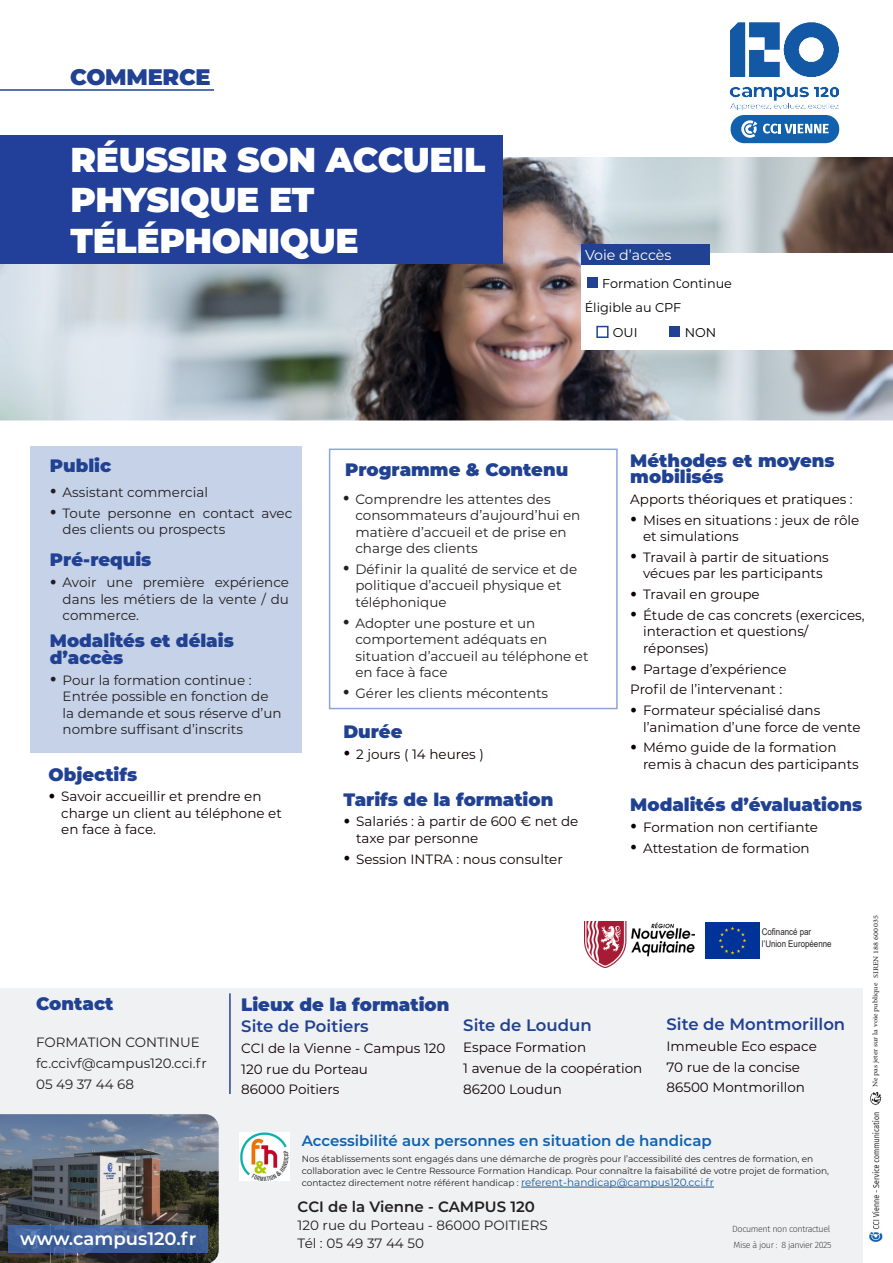
<style>
.page{position:relative;width:893px;height:1263px;background:#fff}
.page>*{position:absolute;margin:0;border:0;box-sizing:border-box;transform-origin:0 0}
.GRAND_TITRE_RUBRIQUE{font:900 34.5px "Montserrat";letter-spacing:-.01em;color:#fff}
.GRAND_TITRE_RUBRIQUE-2{font:900 22.5px "Montserrat";letter-spacing:-.01em;color:#214292}
.problematique{font:900 18px/16.5px "Montserrat";color:#214292}
.t1{font:600 18px "Montserrat";color:#fff}
.problematique-2{font:600 16.5px "Montserrat";color:#214292}
.problematique-3{font:600 15px "Montserrat";color:#0f61af}
.t2{font:600 15px "Montserrat";color:#231f20}
.problematique-4{font:14.25px "Montserrat";color:#fff}
.problematique-5{font:13.5px/16.5px "Montserrat";color:#100003}
.problematique-6{font:13.5px/16.5px "Montserrat";color:#231f20}
.problematique-7{font:12.75px "Montserrat";color:#000}
.t3{font:9.15px "Arial";color:#231f20;scale:.86 1}
.problematique-8{font:9px/12px "Montserrat";color:#231f20}
.t4{font:200 9px "Fira Sans";letter-spacing:-.04em;color:#231f20}
.t5{font:7.05px "Minion Pro";color:#231f20;scale:1.16 1}
.s1{font-family:"Minion Pro";font-size:18px}
.s2{font-size:10.5px;color:#175d9e}
</style>
<div class="page">
<img style="left:0;top:157px;width:893px;height:263px">
<img style="left:729px;top:22px;width:111px;height:122px">
<div style="left:731px;top:115px;width:108px;height:28px;background:#1161af;border-radius:14px"></div>
<svg style="left:763px;top:124px;width:66px;height:10px"></svg>
<svg style="left:741px;top:120px;width:16px;height:18px"></svg>
<div style="left:0;top:135px;width:503px;height:129px;background:#223f99"></div>
<div style="left:0;top:989px;width:863px;height:274px;background:#f0f1f2"></div>
<hr style="left:0;top:89px;width:214px;height:2px;background:#214292">
<hr style="left:229px;top:993px;width:2px;height:101px;background:#253f8e">
<div style="left:581px;top:253px;width:312px;height:97px;background:#fff"></div>
<div style="left:581px;top:245px;width:129px;height:20px;background:#214292"></div>
<div style="left:587px;top:278px;width:10px;height:10px;background:#214292"></div>
<div style="left:596px;top:326px;width:13px;height:12px;border:2px solid #214292"></div>
<div style="left:669px;top:327px;width:11px;height:10px;background:#214292"></div>
<img style="left:585px;top:921px;width:109px;height:46px">
<img style="left:705px;top:922px;width:54px;height:36px">
<img style="left:0;top:1114px;width:219px;height:149px">
<hr style="left:521px;top:1187px;width:193px;height:1px;background:#175d9e">
<img style="left:239px;top:1133px;width:50px;height:47px">
<svg style="left:9px;top:1225px;width:199px;height:28px;background:#40619b"></svg>
<img style="left:869px;top:1112px;width:13px;height:130px">
<svg style="left:870px;top:1092px;width:11px;height:13px"></svg>
<div style="left:30px;top:446px;width:272px;height:307px;background:#c6d2e8"></div>
<p class="GRAND_TITRE_RUBRIQUE-2" style="left:70px;top:60px;width:142px">COMMERCE</p>
<p class="GRAND_TITRE_RUBRIQUE" style="left:71px;top:134px;width:416px">RÉUSSIR SON ACCUEIL</p>
<p class="GRAND_TITRE_RUBRIQUE" style="left:71px;top:174px;width:245px">PHYSIQUE ET</p>
<p class="GRAND_TITRE_RUBRIQUE" style="left:71px;top:215px;width:290px">TÉLÉPHONIQUE</p>
<p class="problematique-4" style="left:585px;top:245px;width:88px">Voie d’accès</p>
<p class="problematique-7" style="left:602px;top:274px;width:131px">Formation Continue</p>
<p class="problematique-7" style="left:585px;top:299px;width:98px">Éligible au CPF</p>
<p class="problematique-7" style="left:613px;top:324px;width:26px">OUI</p>
<p class="problematique-7" style="left:685px;top:324px;width:33px">NON</p>
<p class="problematique" style="left:50px;top:456px;width:63px">Public</p>
<p class="problematique-6" style="left:50px;top:483px;width:160px"><span class="s1">•</span> Assistant commercial</p>
<p class="problematique-6" style="left:63px;top:504px;width:231px;text-indent:-13px"><span class="s1">•</span> Toute personne en contact avec des clients ou prospects</p>
<p class="problematique" style="left:50px;top:551px;width:103px">Pré-requis</p>
<p class="problematique-6" style="left:63px;top:574px;width:228px;text-align:justify;text-indent:-13px"><span class="s1">•</span> Avoir une première expérience dans les métiers de la vente / du commerce.</p>
<p class="problematique" style="left:50px;top:631px;width:185px">Modalités et délais d’accès</p>
<p class="problematique-6" style="left:63px;top:671px;width:221px;text-indent:-13px"><span class="s1">•</span> Pour la formation continue :<br>Entrée possible en fonction de la demande et sous réserve d’un nombre suffisant d’inscrits</p>
<p class="problematique" style="left:48px;top:765px;width:90px">Objectifs</p>
<p class="problematique-5" style="left:61px;top:788px;width:222px;text-indent:-13px"><span class="s1">•</span> Savoir accueillir et prendre en charge un client au téléphone et en face à face.</p>
<p class="problematique" style="left:345px;top:460px;width:225px">Programme &amp; Contenu</p>
<p class="problematique" style="left:630px;top:451px;width:206px">Méthodes et moyens mobilisés</p>
<p class="problematique-5" style="left:630px;top:490px;width:224px">Apports théoriques et pratiques :</p>
<p class="problematique-5" style="left:643px;top:511px;width:218px;text-indent:-13px"><span class="s1">•</span> Mises en situations : jeux de rôle et simulations</p>
<p class="problematique-5" style="left:630px;top:548px;width:200px;text-align:center"><span class="s1">•</span> Travail à partir de situations vécues par les participants</p>
<p class="problematique-5" style="left:630px;top:585px;width:131px"><span class="s1">•</span> Travail en groupe</p>
<p class="problematique-5" style="left:643px;top:606px;width:223px;text-indent:-13px"><span class="s1">•</span> Étude de cas concrets (exercices, interaction et questions/ réponses)</p>
<p class="problematique-5" style="left:630px;top:660px;width:158px"><span class="s1">•</span> Partage d’expérience</p>
<p class="problematique-5" style="left:630px;top:681px;width:154px">Profil de l’intervenant :</p>
<p class="problematique-5" style="left:643px;top:701px;width:219px;text-indent:-13px"><span class="s1">•</span> Formateur spécialisé dans l’animation d’une force de vente</p>
<p class="problematique-5" style="left:643px;top:739px;width:217px;text-indent:-13px"><span class="s1">•</span> Mémo guide de la formation remis à chacun des participants</p>
<p class="problematique" style="left:630px;top:795px;width:233px">Modalités d’évaluations</p>
<p class="problematique-5" style="left:630px;top:818px;width:189px"><span class="s1">•</span> Formation non certifiante</p>
<p class="problematique-5" style="left:630px;top:839px;width:181px"><span class="s1">•</span> Attestation de formation</p>
<p class="problematique-6" style="left:355px;top:490px;width:226px;text-indent:-13px"><span class="s1">•</span> Comprendre les attentes des consommateurs d’aujourd’hui en matière d’accueil et de prise en charge des clients</p>
<p class="problematique-6" style="left:355px;top:560px;width:223px;text-indent:-13px"><span class="s1">•</span> Définir la qualité de service et de politique d’accueil physique et téléphonique</p>
<p class="problematique-6" style="left:355px;top:614px;width:235px;text-indent:-13px"><span class="s1">•</span> Adopter une posture et un comportement adéquats en situation d’accueil au téléphone et en face à face</p>
<p class="problematique-6" style="left:343px;top:684px;width:207px"><span class="s1">•</span> Gérer les clients mécontents</p>
<p class="problematique" style="left:343px;top:722px;width:61px">Durée</p>
<p class="problematique-5" style="left:343px;top:745px;width:142px"><span class="s1">•</span> 2 jours ( 14 heures )</p>
<p class="problematique" style="left:343px;top:790px;width:211px">Tarifs de la formation</p>
<p class="problematique-5" style="left:356px;top:813px;width:224px;text-indent:-13px"><span class="s1">•</span> Salariés : à partir de 600 € net de taxe par personne</p>
<p class="problematique-5" style="left:343px;top:850px;width:221px"><span class="s1">•</span> Session INTRA : nous consulter</p>
<p class="problematique" style="left:36px;top:995px;width:79px">Contact</p>
<p class="problematique-6" style="left:36px;top:1034px;width:165px">FORMATION CONTINUE</p>
<p class="problematique-6" style="left:36px;top:1055px;width:172px">fc.ccivf@campus120.cci.fr</p>
<p class="problematique-6" style="left:36px;top:1075px;width:99px">05 49 37 44 68</p>
<p class="t1" style="left:20px;top:1225px;width:178px">www.campus120.fr</p>
<p class="problematique" style="left:241px;top:996px;width:210px">Lieux de la formation</p>
<p class="problematique-2" style="left:241px;top:1015px;width:129px">Site de Poitiers</p>
<p class="problematique-5" style="left:241px;top:1039px;width:206px">CCI de la Vienne - Campus 120</p>
<p class="problematique-5" style="left:241px;top:1060px;width:128px">120 rue du Porteau</p>
<p class="problematique-5" style="left:241px;top:1081px;width:100px">86000 Poitiers</p>
<p class="problematique-2" style="left:463px;top:1014px;width:130px">Site de Loudun</p>
<p class="problematique-5" style="left:463px;top:1038px;width:124px">Espace Formation</p>
<p class="problematique-5" style="left:463px;top:1059px;width:181px">1 avenue de la coopération</p>
<p class="problematique-5" style="left:463px;top:1080px;width:100px">86200 Loudun</p>
<p class="t3" style="left:762px;top:926px;width:59px">Cofinancé par</p>
<p class="t3" style="left:762px;top:938px;width:83px">l’Union Européenne</p>
<p class="problematique-2" style="left:666px;top:1013px;width:180px">Site de Montmorillon</p>
<p class="problematique-5" style="left:666px;top:1037px;width:152px">Immeuble Eco espace</p>
<p class="problematique-5" style="left:666px;top:1058px;width:135px">70 rue de la concise</p>
<p class="problematique-5" style="left:666px;top:1079px;width:140px">86500 Montmorillon</p>
<p class="problematique-3" style="left:302px;top:1130px;width:411px">Accessibilité aux personnes en situation de handicap</p>
<p class="problematique-8" style="left:302px;top:1152px;width:529px">Nos établissements sont engagés dans une démarche de progrès pour l’accessibilité des centres de formation, en collaboration avec le Centre Ressource Formation Handicap. Pour connaître la faisabilité de votre projet de formation, contactez directement notre référent handicap : <span class="s2">referent-handicap@campus120.cci.fr</span></p>
<p class="t2" style="left:298px;top:1196px;width:239px">CCI de la Vienne - CAMPUS 120</p>
<p class="problematique-6" style="left:298px;top:1216px;width:252px">120 rue du Porteau - 86000 POITIERS</p>
<p class="problematique-6" style="left:298px;top:1234px;width:128px">Tél : 05 49 37 44 50</p>
<p class="t4" style="left:733px;top:1238px;width:99px">Mise à jour : 8 janvier 2025</p>
<p class="t4" style="left:732px;top:1222px;width:100px">Document non contractuel</p>
<p class="t5" style="left:871px;top:978px;width:56px;rotate:-90deg">SIREN 188 600 035</p>
<p class="t5" style="left:871px;top:1087px;width:91px;rotate:-90deg">Ne pas jeter sur la voie publique</p>
</div>
